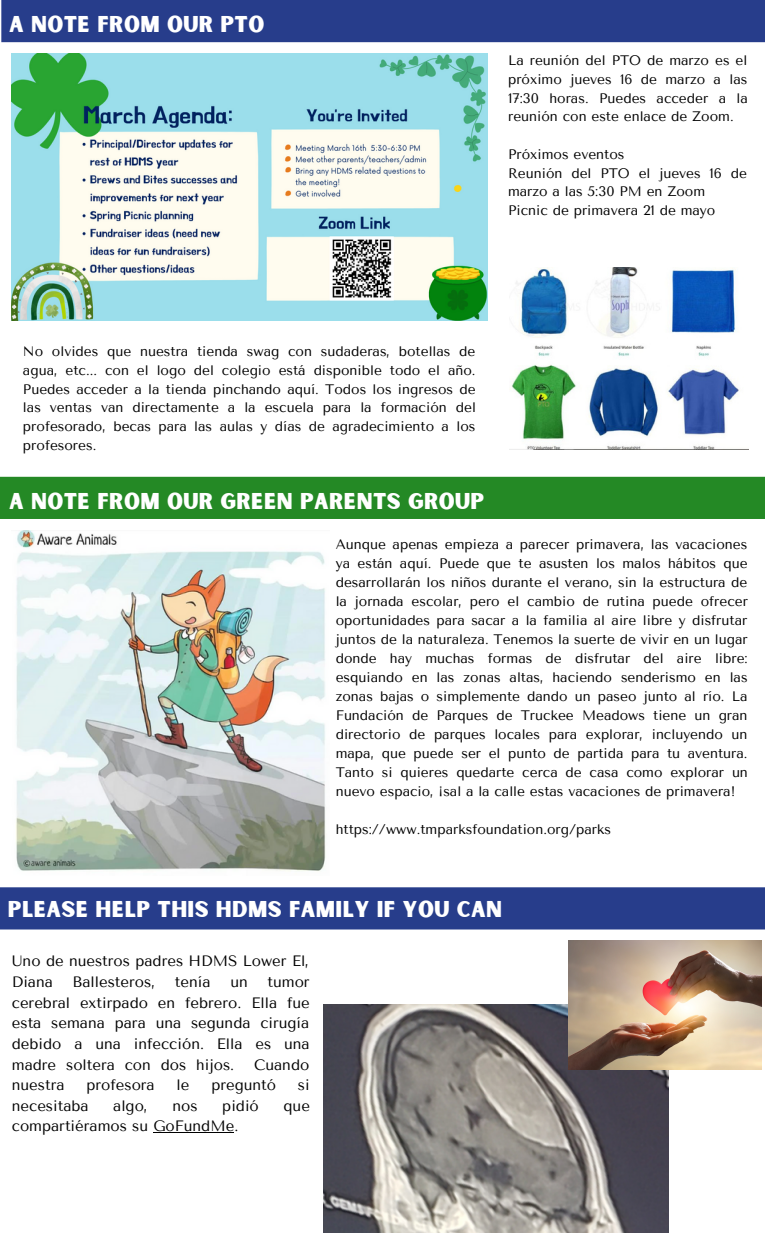
<style>
.page{position:relative;width:765px;height:1260px;background:#fff}
.page>*{position:absolute;margin:0;border:0;box-sizing:border-box;transform-origin:0 0}
.t1{font:21.88px "Sunborn Sans One";letter-spacing:.015em;color:#fff}
.t2{font:15px/20.6px "Tenor Sans";color:#000}
.t3{font:13.75px/19px "Tenor Sans";color:#000;text-align:justify}
</style>
<div class="page">
<div style="left:1px;top:0;width:764px;height:42px;background:#273d8b"></div>
<div style="left:0;top:477px;width:765px;height:42px;background:#248925"></div>
<img style="left:509px;top:268px;width:239px;height:182px">
<img style="left:12px;top:53px;width:475px;height:268px">
<div style="left:0;top:887px;width:765px;height:42px;background:#273d8b"></div>
<img style="left:324px;top:1005px;width:345px;height:228px">
<img style="left:568px;top:941px;width:193px;height:128px">
<img style="left:16px;top:530px;width:310px;height:341px">
<hr style="left:153px;top:1132px;width:81px;height:1px;background:#000">
<h1 class="t1" style="left:9px;top:10px;width:257px">A NOTE FROM OUR PTO</h1>
<p class="t3" style="left:508px;top:51px;width:241px">La reunión del PTO de marzo es el próximo jueves 16 de marzo a las 17:30 horas. Puedes acceder a la reunión con este enlace de Zoom.</p>
<p class="t3" style="left:508px;top:145px;width:241px;text-align:left">Próximos eventos<br>Reunión del PTO el jueves 16 de marzo a las 5:30 PM en Zoom<br>Picnic de primavera 21 de mayo</p>
<p class="t3" style="left:23px;top:342px;width:454px">No olvides que nuestra tienda swag con sudaderas, botellas de agua, etc... con el logo del colegio está disponible todo el año.<br>Puedes acceder a la tienda pinchando aquí. Todos los ingresos de las ventas van directamente a la escuela para la formación del profesorado, becas para las aulas y días de agradecimiento a los profesores.</p>
<h1 class="t1" style="left:9px;top:487px;width:477px">A NOTE FROM OUR GREEN PARENTS GROUP</h1>
<p class="t3" style="left:336px;top:535px;width:414px">Aunque apenas empieza a parecer primavera, las vacaciones ya están aquí. Puede que te asusten los malos hábitos que desarrollarán los niños durante el verano, sin la estructura de la jornada escolar, pero el cambio de rutina puede ofrecer oportunidades para sacar a la familia al aire libre y disfrutar juntos de la naturaleza. Tenemos la suerte de vivir en un lugar donde hay muchas formas de disfrutar del aire libre: esquiando en las zonas altas, haciendo senderismo en las zonas bajas o simplemente dando un paseo junto al río. La Fundación de Parques de Truckee Meadows tiene un gran directorio de parques locales para explorar, incluyendo un mapa, que puede ser el punto de partida para tu aventura.<br>Tanto si quieres quedarte cerca de casa como explorar un nuevo espacio, ¡sal a la calle estas vacaciones de primavera!</p>
<p class="t3" style="left:336px;top:819px;width:277px">https://www.tmparksfoundation.org/parks</p>
<h1 class="t1" style="left:8px;top:895px;width:496px">PLEASE HELP THIS HDMS FAMILY IF YOU CAN</h1>
<p class="t2" style="left:12px;top:951px;width:299px">Uno de nuestros padres HDMS Lower El,<br>Diana</p>
<p class="t2" style="left:73px;top:972px;width:84px">Ballesteros,</p>
<p class="t2" style="left:175px;top:972px;width:37px">tenía</p>
<p class="t2" style="left:230px;top:972px;width:19px">un</p>
<p class="t2" style="left:12px;top:972px;width:299px;text-align:justify;text-indent:256px">tumor cerebral extirpado en febrero. Ella fue esta semana para una segunda cirugía debido a una infección. Ella es una madre soltera con dos hijos.</p>
<p class="t2" style="left:254px;top:1054px;width:57px">Cuando</p>
<p class="t2" style="left:12px;top:1075px;width:54px">nuestra</p>
<p class="t2" style="left:86px;top:1075px;width:70px">profesora</p>
<p class="t2" style="left:177px;top:1075px;width:14px">le</p>
<p class="t2" style="left:211px;top:1075px;width:66px">preguntó</p>
<p class="t2" style="left:298px;top:1075px;width:13px">si</p>
<p class="t2" style="left:12px;top:1095px;width:78px">necesitaba</p>
<p class="t2" style="left:113px;top:1095px;width:36px">algo,</p>
<p class="t2" style="left:172px;top:1095px;width:27px">nos</p>
<p class="t2" style="left:222px;top:1095px;width:38px">pidió</p>
<p class="t2" style="left:284px;top:1095px;width:28px">que</p>
<p class="t2" style="left:12px;top:1116px;width:228px">compartiéramos su GoFundMe.</p>
</div>
